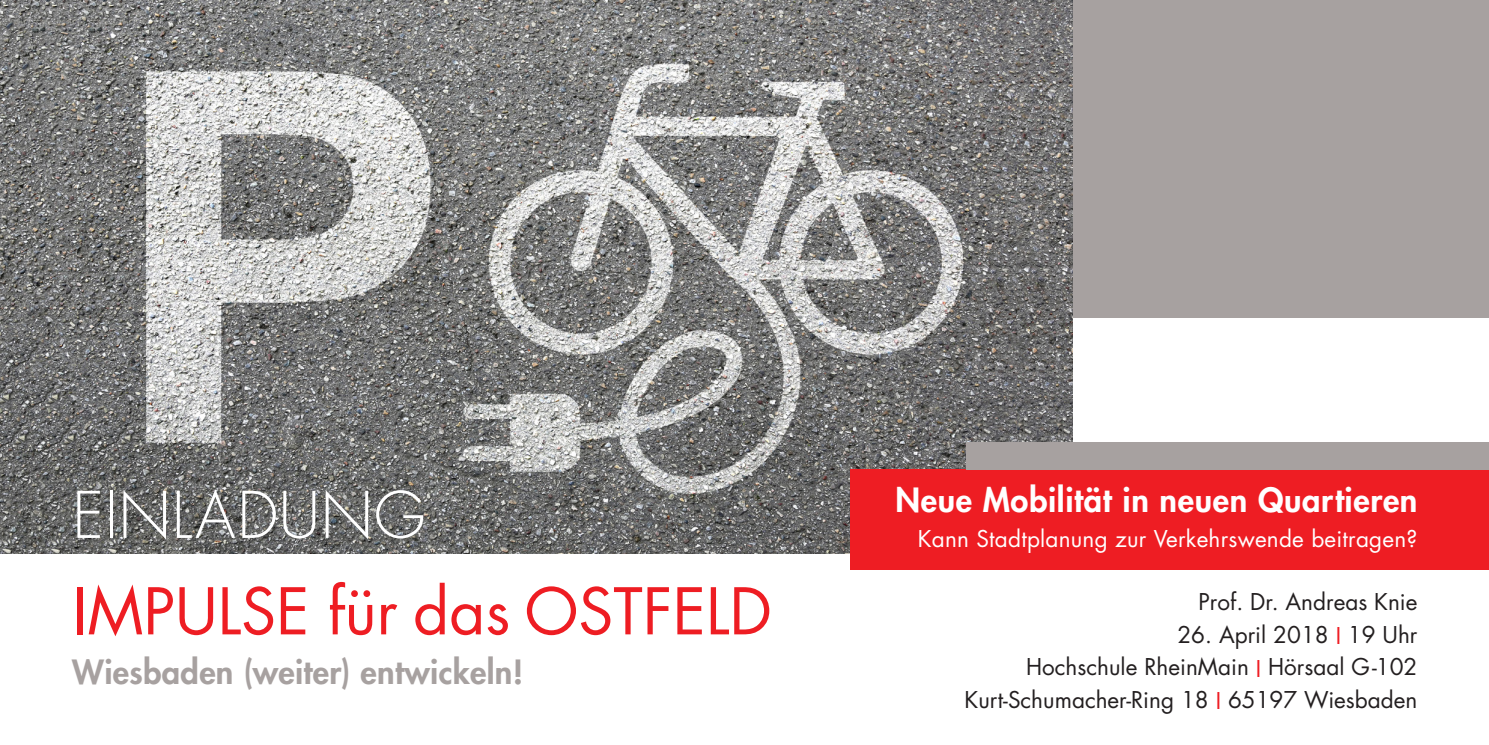
<style>
.page{position:relative;width:1489px;height:745px;background:#fff}
.page>*{position:absolute;margin:0;border:0;box-sizing:border-box;transform-origin:0 0}
.t1{font:62.5px "Futura Std";color:#ee1d23}
.t2{font:300 62.5px "Futura Std";letter-spacing:.01em;color:#fff}
.t3{font:800 32.5px "Futura Std";letter-spacing:.02em;color:#fff}
.t4{font:800 32.5px "Futura Std";letter-spacing:.01em;color:#a7a1a0}
.t5{font:22.5px/32.5px "Futura Std";color:#231f20;text-align:right}
.t6{font:22.5px "Futura Std";letter-spacing:.01em;color:#fff}
.s1{color:#ee1d23}
</style>
<div class="page">
<div style="left:0;top:0;width:1488px;height:317px;background:#a7a1a0"></div>
<img style="left:0;top:0;width:1072px;height:553px">
<div style="left:850px;top:469px;width:638px;height:100px;background:#ee1d23"></div>
<div style="left:966px;top:441px;width:522px;height:28px;background:#a7a1a0"></div>
<h1 class="t2" style="left:72px;top:477px;width:354px">EINLADUNG</h1>
<h1 class="t1" style="left:72px;top:571px;width:701px">IMPULSE für das OSTFELD</h1>
<h2 class="t4" style="left:72px;top:651px;width:452px">Wiesbaden (weiter) entwickeln!</h2>
<h2 class="t3" style="left:895px;top:479px;width:523px">Neue Mobilität in neuen Quartieren</h2>
<p class="t6" style="left:917px;top:524px;width:501px">Kann Stadtplanung zur Verkehrswende beitragen?</p>
<p class="t5" style="left:1198px;top:585px;width:220px">Prof. Dr. Andreas Knie</p>
<p class="t5" style="left:964px;top:618px;width:454px">26. April 2018 <span class="s1">I</span> 19 Uhr<br>Hochschule RheinMain <span class="s1">I</span> Hörsaal G-102<br>Kurt-Schumacher-Ring 18 <span class="s1">I</span> 65197 Wiesbaden</p>
</div>
